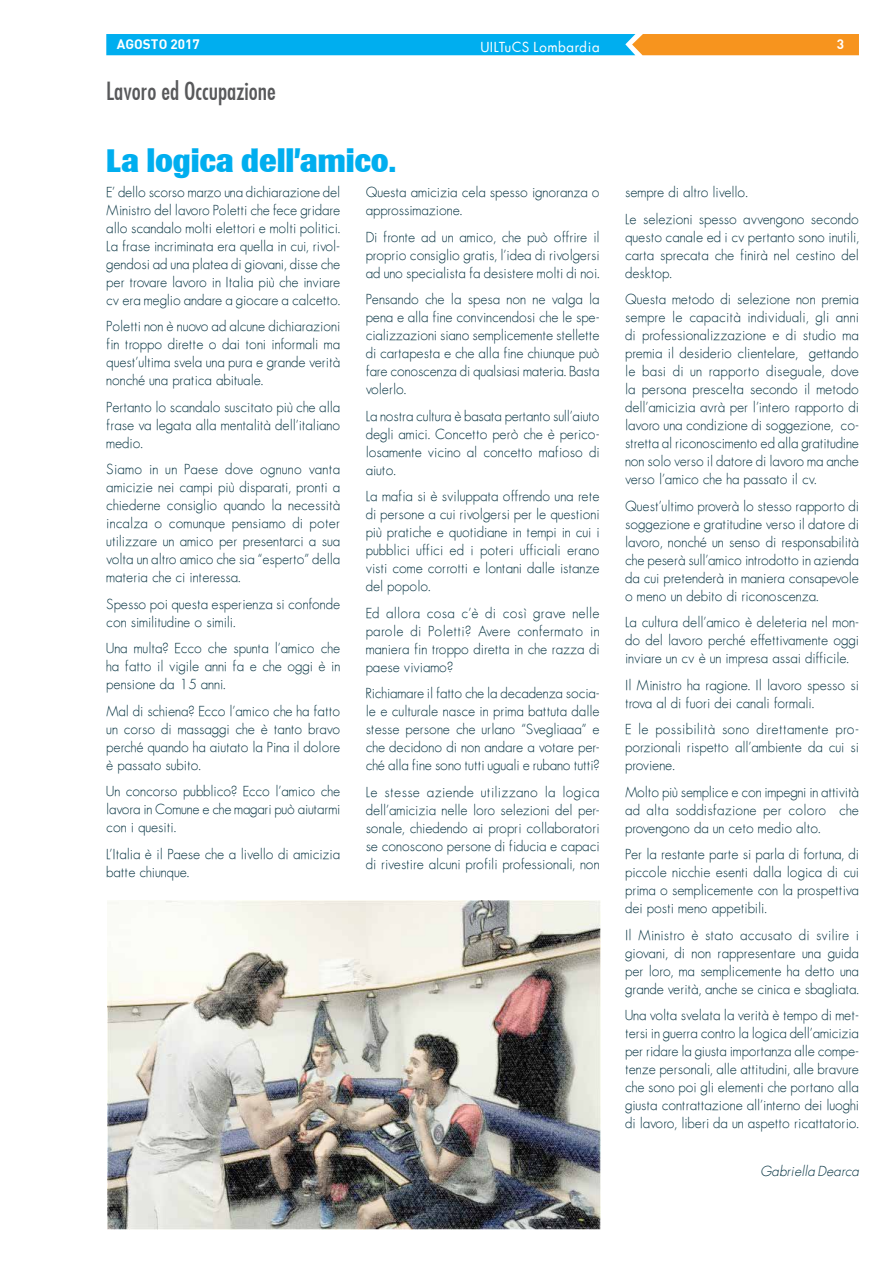
<style>
.page{position:relative;width:893px;height:1263px;background:#fff}
.page>*{position:absolute;margin:0;border:0;box-sizing:border-box;transform-origin:0 0}
.t1{font:800 33px "Brown";color:#00aeef}
.t2{font:24px "Futura Condensed";color:#58595b}
.t3{font:13.5px/18px "Futura ICG Light";color:#063342;text-align:justify}
.t4{font:13.5px "Futura ICG Book";letter-spacing:.05em;color:#fff}
.t5{font:italic 13.5px "Futura ICG Light";color:#063342}
.t6{font:13.5px "DIN Bold";color:#fff}
</style>
<div class="page">
<svg style="left:106px;top:34px;width:753px;height:21px;background:#4ba7b1"></svg>
<img style="left:107px;top:900px;width:494px;height:329px">
<p class="t6" style="left:117px;top:36px;width:84px">AGOSTO 2017</p>
<p class="t4" style="left:481px;top:38px;width:120px">UILTuCS Lombardia</p>
<p class="t6" style="left:837px;top:36px;width:9px">3</p>
<h2 class="t2" style="left:106px;top:76px;width:171px">Lavoro ed Occupazione</h2>
<h1 class="t1" style="left:106px;top:142px;width:292px">La logica dell’amico.</h1>
<p class="t3" style="left:366px;top:183px;width:235px">Questa amicizia cela spesso ignoranza o approssimazione.</p>
<p class="t3" style="left:366px;top:228px;width:235px">Di fronte ad un amico, che può offrire il proprio consiglio gratis, l’idea di rivolgersi ad uno specialista fa desistere molti di noi.</p>
<p class="t3" style="left:366px;top:290px;width:235px">Pensando che la spesa non ne valga la pena e alla fine convincendosi che le spe&shy;cializzazioni siano semplicemente stellette di cartapesta e che alla fine chiunque può fare conoscenza di qualsiasi materia. Basta volerlo.</p>
<p class="t3" style="left:366px;top:407px;width:235px">La nostra cultura è basata pertanto sull’aiuto degli amici. Concetto però che è perico&shy;losamente vicino al concetto mafioso di aiuto.</p>
<p class="t3" style="left:366px;top:487px;width:235px">La mafia si è sviluppata offrendo una rete di persone a cui rivolgersi per le questioni più pratiche e quotidiane in tempi in cui i pubblici uffici ed i poteri ufficiali erano visti come corrotti e lontani dalle istanze del popolo.</p>
<p class="t3" style="left:366px;top:604px;width:235px">Ed allora cosa c’è di così grave nelle parole di Poletti? Avere confermato in maniera fin troppo diretta in che razza di paese viviamo?</p>
<p class="t3" style="left:366px;top:684px;width:235px">Richiamare il fatto che la decadenza socia&shy;le e culturale nasce in prima battuta dalle stesse persone che urlano “Svegliaaa” e che decidono di non andare a votare per&shy;ché alla fine sono tutti uguali e rubano tutti?</p>
<p class="t3" style="left:366px;top:783px;width:235px">Le stesse aziende utilizzano la logica dell’amicizia nelle loro selezioni del per&shy;sonale, chiedendo ai propri collaboratori se conoscono persone di fiducia e capaci di rivestire alcuni profili professionali, non</p>
<p class="t3" style="left:106px;top:183px;width:235px">E’ dello scorso marzo una dichiarazione del Ministro del lavoro Poletti che fece gridare allo scandalo molti elettori e molti politici.<br>La frase incriminata era quella in cui, rivol&shy;gendosi ad una platea di giovani, disse che per trovare lavoro in Italia più che inviare cv era meglio andare a giocare a calcetto.</p>
<p class="t3" style="left:106px;top:317px;width:235px">Poletti non è nuovo ad alcune dichiarazioni fin troppo dirette o dai toni informali ma quest’ultima svela una pura e grande verità nonché una pratica abituale.</p>
<p class="t3" style="left:106px;top:398px;width:235px">Pertanto lo scandalo suscitato più che alla frase va legata alla mentalità dell’italiano medio.</p>
<p class="t3" style="left:106px;top:460px;width:235px">Siamo in un Paese dove ognuno vanta amicizie nei campi più disparati, pronti a chiederne consiglio quando la necessità incalza o comunque pensiamo di poter utilizzare un amico per presentarci a sua volta un altro amico che sia “esperto” della materia che ci interessa.</p>
<p class="t3" style="left:106px;top:595px;width:235px">Spesso poi questa esperienza si confonde con similitudine o simili.</p>
<p class="t3" style="left:106px;top:639px;width:235px">Una multa? Ecco che spunta l’amico che ha fatto il vigile anni fa e che oggi è in pensione da 15 anni.</p>
<p class="t3" style="left:106px;top:702px;width:235px">Mal di schiena? Ecco l’amico che ha fatto un corso di massaggi che è tanto bravo perché quando ha aiutato la Pina il dolore è passato subito.</p>
<p class="t3" style="left:106px;top:782px;width:235px">Un concorso pubblico? Ecco l’amico che lavora in Comune e che magari può aiutarmi con i quesiti.</p>
<p class="t3" style="left:106px;top:845px;width:235px">L’Italia è il Paese che a livello di amicizia batte chiunque.</p>
<p class="t3" style="left:625px;top:179px;width:235px;line-height:26.5px">sempre di altro livello.<br>Le selezioni spesso avvengono secondo</p>
<p class="t3" style="left:625px;top:228px;width:235px">questo canale ed i cv pertanto sono inutili, carta sprecata che finirà nel cestino del desktop.</p>
<p class="t3" style="left:625px;top:290px;width:235px">Questa metodo di selezione non premia sempre le capacità individuali, gli anni di professionalizzazione e di studio ma premia il desiderio clientelare, gettando le basi di un rapporto diseguale, dove la persona prescelta secondo il metodo dell’amicizia avrà per l’intero rapporto di lavoro una condizione di soggezione, co&shy;stretta al riconoscimento ed alla gratitudine non solo verso il datore di lavoro ma anche verso l’amico che ha passato il cv.</p>
<p class="t3" style="left:625px;top:496px;width:235px">Quest’ultimo proverà lo stesso rapporto di soggezione e gratitudine verso il datore di lavoro, nonché un senso di responsabilità che peserà sull’amico introdotto in azienda da cui pretenderà in maniera consapevole o meno un debito di riconoscenza.</p>
<p class="t3" style="left:625px;top:613px;width:235px">La cultura dell’amico è deleteria nel mon&shy;do del lavoro perché effettivamente oggi inviare un cv è un impresa assai difficile.</p>
<p class="t3" style="left:625px;top:675px;width:235px">Il Ministro ha ragione. Il lavoro spesso si trova al di fuori dei canali formali.</p>
<p class="t3" style="left:625px;top:720px;width:235px">E le possibilità sono direttamente pro&shy;porzionali rispetto all’ambiente da cui si proviene.</p>
<p class="t3" style="left:625px;top:782px;width:235px">Molto più semplice e con impegni in attività ad alta soddisfazione per coloro che provengono da un ceto medio alto.</p>
<p class="t3" style="left:625px;top:845px;width:235px">Per la restante parte si parla di fortuna, di piccole nicchie esenti dalla logica di cui prima o semplicemente con la prospettiva dei posti meno appetibili.</p>
<p class="t3" style="left:625px;top:925px;width:235px">Il Ministro è stato accusato di svilire i giovani, di non rappresentare una guida per loro, ma semplicemente ha detto una grande verità, anche se cinica e sbagliata.</p>
<p class="t3" style="left:625px;top:1006px;width:235px">Una volta svelata la verità è tempo di met&shy;tersi in guerra contro la logica dell’amicizia per ridare la giusta importanza alle compe&shy;tenze personali, alle attitudini, alle bravure che sono poi gli elementi che portano alla giusta contrattazione all’interno dei luoghi di lavoro, liberi da un aspetto ricattatorio.</p>
<p class="t5" style="left:760px;top:1162px;width:100px">Gabriella Dearca</p>
</div>
